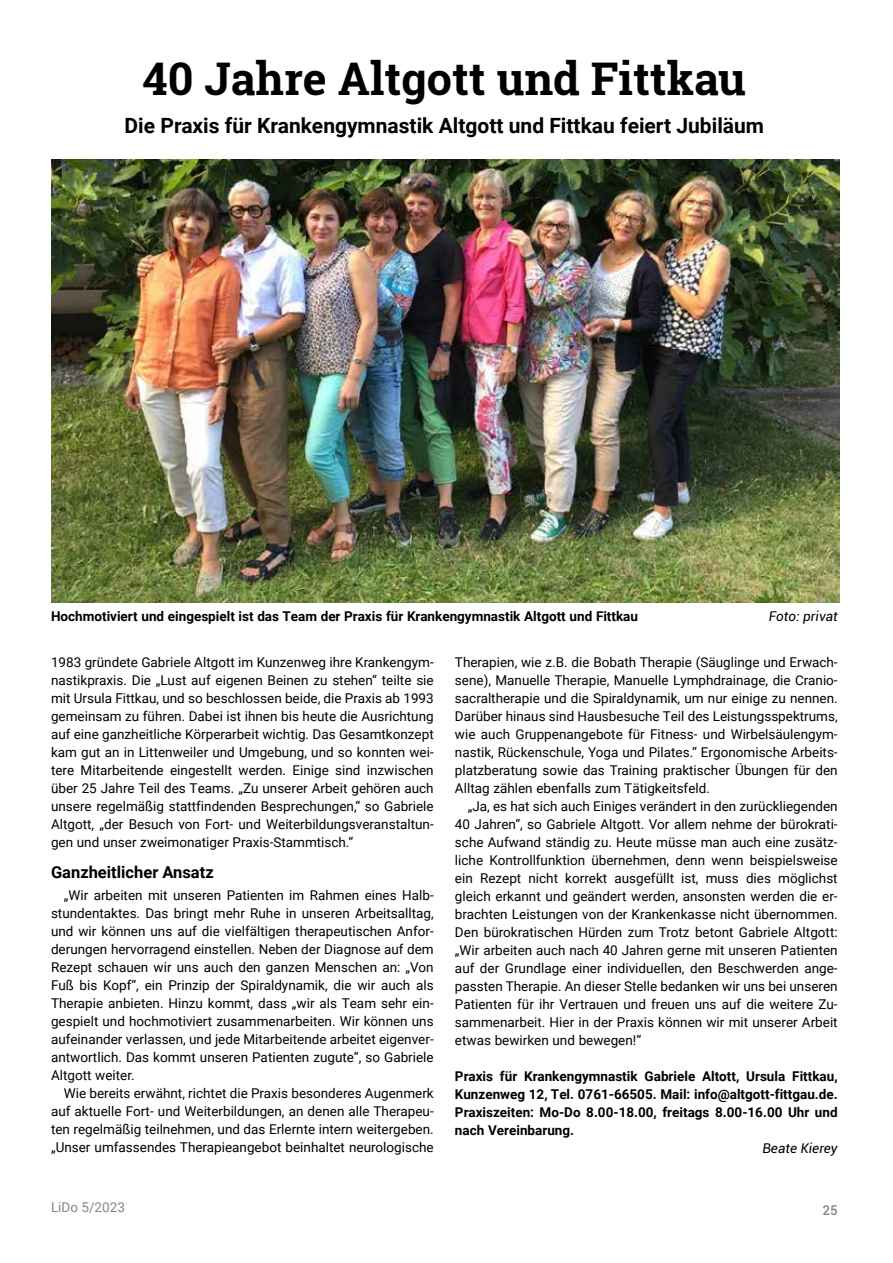
<style>
.page{position:relative;width:893px;height:1263px;background:#fff}
.page>*{position:absolute;margin:0;border:0;box-sizing:border-box;transform-origin:0 0}
.t1{font:700 45px "Roboto Slab";color:#000}
.t2{font:700 21px "Roboto";color:#000}
.t3{font:700 16.5px "Roboto";color:#000}
.t4{font:13.5px/18px "Roboto";color:#000;text-align:justify}
.t5{font:700 13.5px/18px "Roboto";color:#000;text-align:justify}
.t6{font:italic 13.5px "Roboto";color:#000}
.t7{font:13.5px "Roboto";color:#878786}
.t8{font:500 13.5px "Roboto";color:#878786}
</style>
<div class="page">
<img style="left:51px;top:159px;width:788px;height:444px">
<h1 class="t1" style="left:143px;top:47px;width:605px">40 Jahre Altgott und Fittkau</h1>
<h2 class="t2" style="left:125px;top:110px;width:641px">Die Praxis für Krankengymnastik Altgott und Fittkau feiert Jubiläum</h2>
<p class="t5" style="left:51px;top:606px;width:589px">Hochmotiviert und eingespielt ist das Team der Praxis für Krankengymnastik Altgott und Fittkau</p>
<p class="t6" style="left:769px;top:606px;width:70px">Foto: privat</p>
<p class="t4" style="left:51px;top:653px;width:384px">1983 gründete Gabriele Altgott im Kunzenweg ihre Krankengym&shy;nastikpraxis. Die „Lust auf eigenen Beinen zu stehen“ teilte sie mit Ursula Fittkau, und so beschlossen beide, die Praxis ab 1993 gemeinsam zu führen. Dabei ist ihnen bis heute die Ausrichtung auf eine ganzheitliche Körperarbeit wichtig. Das Gesamtkonzept kam gut an in Littenweiler und Umgebung, und so konnten wei&shy;tere Mitarbeitende eingestellt werden. Einige sind inzwischen über 25 Jahre Teil des Teams. „Zu unserer Arbeit gehören auch unsere regelmäßig stattfindenden Besprechungen,“ so Gabriele Altgott, „der Besuch von Fort- und Weiterbildungsveranstaltun&shy;gen und unser zweimonatiger Praxis-Stammtisch.“</p>
<p class="t3" style="left:51px;top:860px;width:164px">Ganzheitlicher Ansatz</p>
<p class="t4" style="left:51px;top:885px;width:384px;text-indent:13px">„Wir arbeiten mit unseren Patienten im Rahmen eines Halb&shy;stundentaktes. Das bringt mehr Ruhe in unseren Arbeitsalltag, und wir können uns auf die vielfältigen therapeutischen Anfor&shy;derungen hervorragend einstellen. Neben der Diagnose auf dem Rezept schauen wir uns auch den ganzen Menschen an: „Von Fuß bis Kopf“, ein Prinzip der Spiraldynamik, die wir auch als Therapie anbieten. Hinzu kommt, dass „wir als Team sehr ein&shy;gespielt und hochmotiviert zusammenarbeiten. Wir können uns aufeinander verlassen, und jede Mitarbeitende arbeitet eigenver&shy;antwortlich. Das kommt unseren Patienten zugute“, so Gabriele Altgott weiter.</p>
<p class="t4" style="left:51px;top:1083px;width:384px;text-indent:13px">Wie bereits erwähnt, richtet die Praxis besonderes Augenmerk auf aktuelle Fort- und Weiterbildungen, an denen alle Therapeu&shy;ten regelmäßig teilnehmen, und das Erlernte intern weitergeben. „Unser umfassendes Therapieangebot beinhaltet neurologische</p>
<p class="t4" style="left:455px;top:653px;width:384px">Therapien, wie z.B. die Bobath Therapie (Säuglinge und Erwach&shy;sene), Manuelle Therapie, Manuelle Lymphdrainage, die Cranio&shy;sacraltherapie und die Spiraldynamik, um nur einige zu nennen.<br>Darüber hinaus sind Hausbesuche Teil des Leistungsspektrums, wie auch Gruppenangebote für Fitness- und Wirbelsäulengym&shy;nastik, Rückenschule, Yoga und Pilates.“ Ergonomische Arbeits&shy;platzberatung sowie das Training praktischer Übungen für den Alltag zählen ebenfalls zum Tätigkeitsfeld.</p>
<p class="t4" style="left:455px;top:797px;width:384px;text-indent:13px">„Ja, es hat sich auch Einiges verändert in den zurückliegenden 40 Jahren“, so Gabriele Altgott. Vor allem nehme der bürokrati&shy;sche Aufwand ständig zu. Heute müsse man auch eine zusätz&shy;liche Kontrollfunktion übernehmen, denn wenn beispielsweise ein Rezept nicht korrekt ausgefüllt ist, muss dies möglichst gleich erkannt und geändert werden, ansonsten werden die er&shy;brachten Leistungen von der Krankenkasse nicht übernommen.<br>Den bürokratischen Hürden zum Trotz betont Gabriele Altgott: „Wir arbeiten auch nach 40 Jahren gerne mit unseren Patienten auf der Grundlage einer individuellen, den Beschwerden ange&shy;passten Therapie. An dieser Stelle bedanken wir uns bei unseren Patienten für ihr Vertrauen und freuen uns auf die weitere Zu&shy;sammenarbeit. Hier in der Praxis können wir mit unserer Arbeit etwas bewirken und bewegen!“</p>
<p class="t5" style="left:455px;top:1067px;width:384px">Praxis für Krankengymnastik Gabriele Altott, Ursula Fittkau, Kunzenweg 12, Tel. 0761-66505. Mail: info@altgott-fittgau.de.<br>Praxiszeiten: Mo-Do 8.00-18.00, freitags 8.00-16.00 Uhr und nach Vereinbarung.</p>
<p class="t6" style="left:762px;top:1139px;width:77px">Beate Kierey</p>
<p class="t7" style="left:51px;top:1197px;width:75px">LiDo 5/2023</p>
<p class="t8" style="left:822px;top:1200px;width:17px">25</p>
</div>
